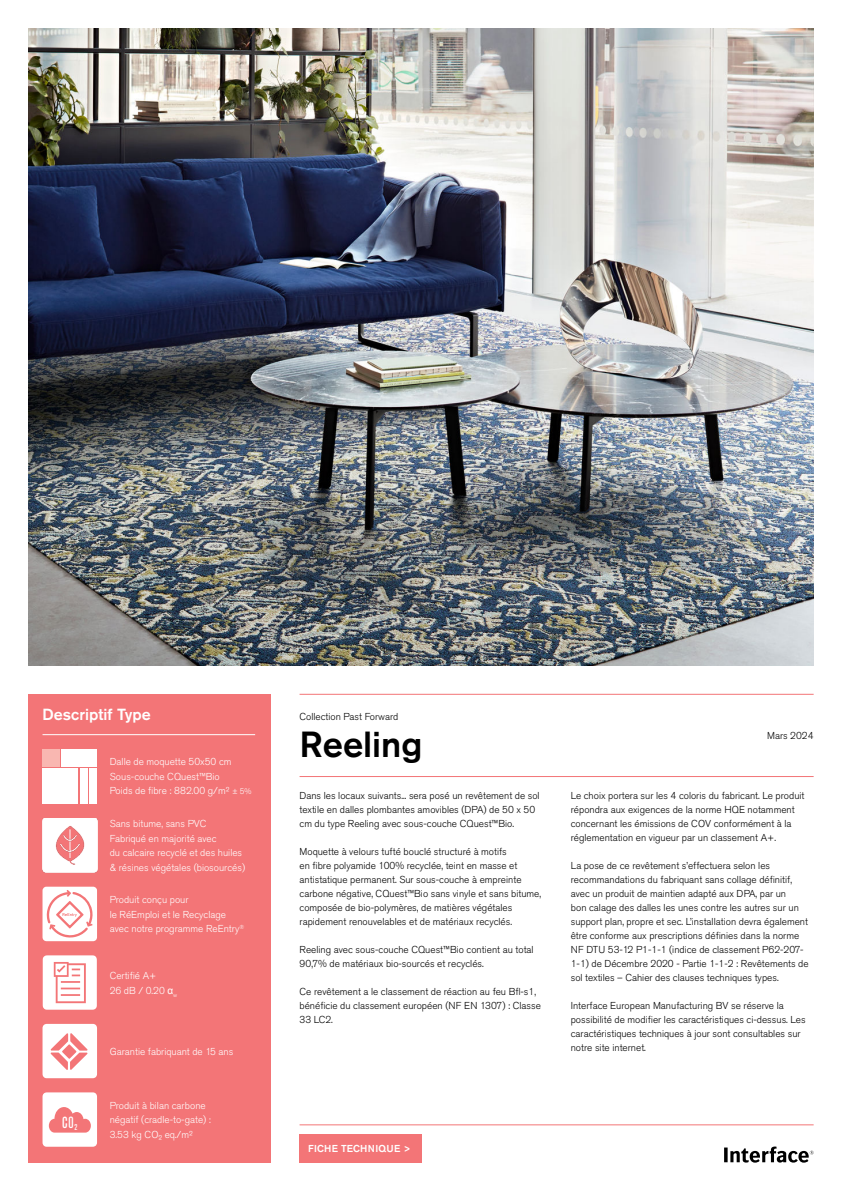
<style>
.page{position:relative;width:842px;height:1191px;background:#fff}
.page>*{position:absolute;margin:0;border:0;box-sizing:border-box;transform-origin:0 0}
.t1{font:500 36px "Akzidenz Grotesk Pro";color:#000}
.t2{font:500 16px "Akzidenz Grotesk Pro";color:#fff}
.t3{font:500 condensed 16px "Akzidenz Grotesk Pro";color:#fff;scale:.91 1}
.t4{font:300 10px/14px "Akzidenz Grotesk Pro";color:#000}
.t5{font:300 10px/14.4px "Akzidenz Grotesk Pro";color:#fff}
.t6{font:500 10px "Akzidenz Grotesk Pro";letter-spacing:.01em;color:#fff}
.s1{font-size:8px}
.s2{font-family:"Arial";font-weight:400}
</style>
<div class="page">
<div style="left:28px;top:694px;width:243px;height:468px;background:#f37577"></div>
<hr style="left:43px;top:734px;width:212px;height:1px;background:#fff">
<svg style="left:43px;top:1024px;width:54px;height:54px"></svg>
<hr style="left:300px;top:694px;width:514px;height:1px;background:#f37577">
<hr style="left:300px;top:776px;width:514px;height:1px;background:#f37577">
<hr style="left:300px;top:1124px;width:514px;height:1px;background:#f37577">
<svg style="left:724px;top:1146px;width:90px;height:16px"></svg>
<div style="left:300px;top:1134px;width:122px;height:28px;background:#f37577"></div>
<div style="left:43px;top:768px;width:35px;height:36px;background:#fff"></div>
<div style="left:62px;top:749px;width:35px;height:17px;background:#fff"></div>
<div style="left:43px;top:749px;width:17px;height:17px;background:#f9b7b1"></div>
<div style="left:89px;top:768px;width:8px;height:36px;background:#fff"></div>
<div style="left:80px;top:768px;width:7px;height:36px;background:#fff"></div>
<img style="left:28px;top:28px;width:786px;height:637px">
<svg style="left:43px;top:955px;width:54px;height:54px;background:#fce7e8"></svg>
<svg style="left:43px;top:1092px;width:54px;height:54px"></svg>
<svg style="left:43px;top:886px;width:54px;height:55px;background:#fce5e5"></svg>
<img style="left:43px;top:818px;width:54px;height:54px">
<h2 class="t2" style="left:43px;top:704px;width:110px">Descriptif Type</h2>
<p class="t5" style="left:110px;top:754px;width:143px">Dalle de moquette 50x50 cm<br>Sous-couche CQuest™Bio<br>Poids de fibre : 882.00 g/m² <span class="s1">± 5%</span></p>
<p class="t5" style="left:110px;top:816px;width:137px">Sans bitume, sans PVC<br>Fabriqué en majorité avec<br>du calcaire recyclé et des huiles &amp; résines végétales (biosourcés)</p>
<p class="t5" style="left:110px;top:892px;width:136px">Produit conçu pour<br>le RéEmploi et le Recyclage avec notre programme ReEntry<sup>®</sup></p>
<p class="t5" style="left:110px;top:968px;width:69px">Certifié A+<br>26 dB / 0.20 <span class="s2">α</span><sub>w</sub></p>
<h2 class="t3" style="left:62px;top:1111px;width:18px">C0<sub>2</sub></h2>
<p class="t5" style="left:110px;top:1044px;width:125px">Garantie fabriquant de 15 ans</p>
<p class="t5" style="left:110px;top:1098px;width:103px">Produit à bilan carbone négatif (cradle-to-gate) :<br>3.53 kg CO₂ eq./m²</p>
<p class="t4" style="left:300px;top:710px;width:100px">Collection Past Forward</p>
<h1 class="t1" style="left:300px;top:721px;width:124px">Reeling</h1>
<p class="t4" style="left:300px;top:788px;width:242px">Dans les locaux suivants... sera posé un revêtement de sol textile en dalles plombantes amovibles (DPA) de 50 x 50 cm du type Reeling avec sous-couche CQuest™Bio.</p>
<p class="t4" style="left:300px;top:844px;width:243px">Moquette à velours tufté bouclé structuré à motifs<br>en fibre polyamide 100% recyclée, teint en masse et antistatique permanent. Sur sous-couche à empreinte carbone négative, CQuest™Bio sans vinyle et sans bitume, composée de bio-polymères, de matières végétales rapidement renouvelables et de matériaux recyclés.</p>
<p class="t4" style="left:300px;top:942px;width:236px">Reeling avec sous-couche CQuest™Bio contient au total<br>90,7% de matériaux bio-sourcés et recyclés.</p>
<p class="t4" style="left:300px;top:984px;width:243px">Ce revêtement a le classement de réaction au feu Bfl-s1, bénéficie du classement européen (NF EN 1307) : Classe<br>33 LC2.</p>
<p class="t4" style="left:767px;top:728px;width:48px">Mars 2024</p>
<p class="t4" style="left:571px;top:788px;width:235px">Le choix portera sur les 4 coloris du fabricant. Le produit répondra aux exigences de la norme HQE notamment concernant les émissions de COV conformément à la réglementation en vigueur par un classement A+.</p>
<p class="t4" style="left:571px;top:858px;width:239px">La pose de ce revêtement s’effectuera selon les recommandations du fabriquant sans collage définitif, avec un produit de maintien adapté aux DPA, par un<br>bon calage des dalles les unes contre les autres sur un support plan, propre et sec. L’installation devra également être conforme aux prescriptions définies dans la norme NF DTU 53-12 P1-1-1 (indice de classement P62-207- 1-1) de Décembre 2020 - Partie 1-1-2 : Revêtements de sol textiles – Cahier des clauses techniques types.</p>
<p class="t4" style="left:571px;top:998px;width:236px">Interface European Manufacturing BV se réserve la possibilité de modifier les caractéristiques ci-dessus. Les caractéristiques techniques à jour sont consultables sur notre site internet.</p>
<p class="t6" style="left:308px;top:1142px;width:104px">FICHE TECHNIQUE &gt;</p>
</div>
